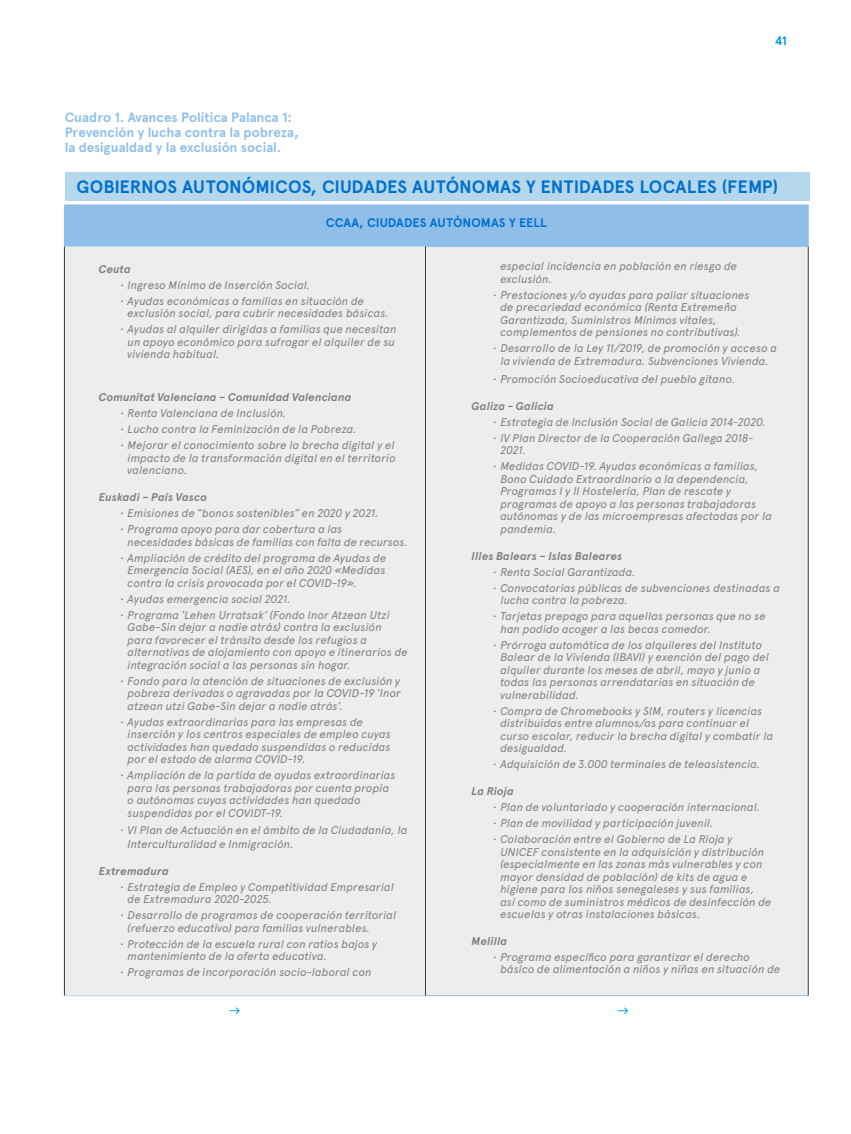
<style>
.page{position:relative;width:851px;height:1134px;background:#fff}
.page>*{position:absolute;margin:0;border:0;box-sizing:border-box;transform-origin:0 0}
.t1{font:700 18px "Apercu Pro";letter-spacing:.005em;color:#0070ce}
.t2{font:700 13.5px/14.6px "Apercu Pro";letter-spacing:-.005em;color:#8fbfe9}
.t3{font:700 12.5px "Apercu Pro";letter-spacing:.01em;color:#0070ce}
.t4{font:700 12.5px "Apercu Pro";color:#009ade}
.t5{font:italic 11.25px/12.5px "Apercu Pro";color:#808080}
.t6{font:italic 700 11.25px "Apercu Pro";color:#808080}
</style>
<div class="page">
<div style="left:66px;top:173px;width:744px;height:28px;background:#b5d7eb"></div>
<div style="left:64px;top:205px;width:744px;height:41px;background:#8fbfe9"></div>
<div style="left:64px;top:246px;width:361px;height:750px;background:#ededed"></div>
<div style="left:425px;top:246px;width:383px;height:750px;background:#ededed"></div>
<hr style="left:425px;top:246px;width:383px;height:1px;background:#8fbfe9">
<hr style="left:425px;top:995px;width:383px;height:1px;background:#8fbfe9">
<hr style="left:64px;top:246px;width:361px;height:1px;background:#b5d7eb">
<hr style="left:64px;top:995px;width:361px;height:1px;background:#b5d7eb">
<hr style="left:64px;top:247px;width:1px;height:748px;background:#3b3838">
<hr style="left:425px;top:247px;width:1px;height:748px;background:#3b3838">
<hr style="left:807px;top:247px;width:1px;height:748px;background:#3b3838">
<p class="t4" style="left:774px;top:32px;width:14px">41</p>
<p class="t2" style="left:65px;top:110px;width:236px">Cuadro 1. Avances Política Palanca 1:<br>Prevención y lucha contra la pobreza, la desigualdad y la exclusión social.</p>
<p class="t1" style="left:76px;top:173px;width:703px">GOBIERNOS AUTONÓMICOS, CIUDADES AUTÓNOMAS Y ENTIDADES LOCALES (FEMP)</p>
<p class="t3" style="left:325px;top:213px;width:223px">CCAA, CIUDADES AUTÓNOMAS Y EELL</p>
<p class="t6" style="left:99px;top:260px;width:34px">Ceuta</p>
<p class="t5" style="left:120px;top:278px;width:191px">• Ingreso Mínimo de Inserción Social.</p>
<p class="t5" style="left:128px;top:294px;width:263px;text-indent:-7px">• Ayudas económicas a familias en situación de exclusión social, para cubrir necesidades básicas.</p>
<p class="t5" style="left:128px;top:323px;width:270px;text-indent:-7px">• Ayudas al alquiler dirigidas a familias que necesitan un apoyo económico para sufragar el alquiler de su vivienda habitual.</p>
<p class="t5" style="left:500px;top:259px;width:238px">especial incidencia en población en riesgo de exclusión.</p>
<p class="t5" style="left:500px;top:288px;width:251px;text-indent:-7px">• Prestaciones y/o ayudas para paliar situaciones de precariedad económica (Renta Extremeña Garantizada, Suministros Mínimos vitales, complementos de pensiones no contributivas).</p>
<p class="t5" style="left:493px;top:341px;width:285px;text-align:center">• Desarrollo de la Ley 11/2019, de promoción y acceso a la vivienda de Extremadura. Subvenciones Vivienda.</p>
<p class="t5" style="left:493px;top:372px;width:243px">• Promoción Socioeducativa del pueblo gitano.</p>
<p class="t6" style="left:99px;top:389px;width:254px">Comunitat Valenciana – Comunidad Valenciana</p>
<p class="t5" style="left:120px;top:406px;width:167px">• Renta Valenciana de Inclusión.</p>
<p class="t5" style="left:120px;top:422px;width:237px">• Lucha contra la Feminización de la Pobreza.</p>
<p class="t5" style="left:128px;top:438px;width:270px;text-align:justify;text-indent:-7px">• Mejorar el conocimiento sobre la brecha digital y el impacto de la transformación digital en el territorio valenciano.</p>
<p class="t6" style="left:99px;top:489px;width:110px">Euskadi – País Vasco</p>
<p class="t5" style="left:120px;top:506px;width:259px">• Emisiones de “bonos sostenibles” en 2020 y 2021.</p>
<p class="t6" style="left:471px;top:397px;width:84px">Galiza - Galicia</p>
<p class="t5" style="left:493px;top:415px;width:274px">• Estrategia de Inclusión Social de Galicia 2014-2020.</p>
<p class="t5" style="left:500px;top:431px;width:254px;text-indent:-7px">• IV Plan Director de la Cooperación Gallega 2018-<br>2021.</p>
<p class="t5" style="left:493px;top:459px;width:267px;text-align:center">• Medidas COVID-19. Ayudas económicas a familias,<br>Bono Cuidado Extraordinario a la dependencia,</p>
<p class="t5" style="left:500px;top:484px;width:273px">Programas I y II Hostelería, Plan de rescate y programas de apoyo a las personas trabajadoras autónomas y de las microempresas afectadas por la</p>
<p class="t5" style="left:120px;top:522px;width:223px">• Programa apoyo para dar cobertura a las</p>
<p class="t5" style="left:500px;top:522px;width:57px">pandemia.</p>
<p class="t5" style="left:128px;top:535px;width:282px">necesidades básicas de familias con falta de recursos.</p>
<p class="t5" style="left:120px;top:551px;width:267px">• Ampliación de crédito del programa de Ayudas de</p>
<p class="t6" style="left:471px;top:547px;width:152px">Illes Balears – Islas Baleares</p>
<p class="t5" style="left:128px;top:563px;width:259px">Emergencia Social (AES), en el año 2020 «Medidas</p>
<p class="t5" style="left:493px;top:565px;width:144px">• Renta Social Garantizada.</p>
<p class="t5" style="left:128px;top:576px;width:230px">contra la crisis provocada por el COVID-19».</p>
<p class="t5" style="left:493px;top:581px;width:288px">• Convocatorias públicas de subvenciones destinadas a</p>
<p class="t5" style="left:120px;top:592px;width:171px">• Ayudas emergencia social 2021.</p>
<p class="t5" style="left:500px;top:593px;width:129px">lucha contra la pobreza.</p>
<p class="t5" style="left:120px;top:608px;width:271px">• Programa ‘Lehen Urratsak’ (Fondo Inor Atzean Utzi</p>
<p class="t5" style="left:493px;top:609px;width:274px">• Tarjetas prepago para aquellas personas que no se</p>
<p class="t5" style="left:128px;top:620px;width:256px">Gabe-Sin dejar a nadie atrás) contra la exclusión</p>
<p class="t5" style="left:500px;top:622px;width:212px">han podido acoger a las becas comedor.</p>
<p class="t5" style="left:128px;top:633px;width:282px">para favorecer el tránsito desde los refugios a alternativas de alojamiento con apoyo e itinerarios de integración social a las personas sin hogar.</p>
<p class="t5" style="left:500px;top:638px;width:270px;text-indent:-7px">• Prórroga automática de los alquileres del Instituto<br>Balear de la Vivienda (IBAVI) y exención del pago del alquiler durante los meses de abril, mayo y junio a</p>
<p class="t5" style="left:120px;top:674px;width:281px">• Fondo para la atención de situaciones de exclusión y</p>
<p class="t5" style="left:500px;top:675px;width:256px">todas las personas arrendatarias en situación de</p>
<p class="t5" style="left:128px;top:686px;width:275px">pobreza derivadas o agravadas por la COVID-19 ‘Inor</p>
<p class="t5" style="left:500px;top:688px;width:80px">vulnerabilidad.</p>
<p class="t5" style="left:128px;top:699px;width:217px">atzean utzi Gabe-Sin dejar a nadie atrás’.</p>
<p class="t5" style="left:493px;top:704px;width:270px">• Compra de Chromebooks y SIM, routers y licencias</p>
<p class="t5" style="left:120px;top:715px;width:244px">• Ayudas extraordinarias para las empresas de</p>
<p class="t5" style="left:500px;top:716px;width:251px">distribuidas entre alumnos/as para continuar el</p>
<p class="t5" style="left:128px;top:727px;width:265px">inserción y los centros especiales de empleo cuyas</p>
<p class="t5" style="left:500px;top:729px;width:274px">curso escolar, reducir la brecha digital y combatir la</p>
<p class="t5" style="left:128px;top:740px;width:264px">actividades han quedado suspendidas o reducidas</p>
<p class="t5" style="left:500px;top:741px;width:68px">desigualdad.</p>
<p class="t5" style="left:128px;top:752px;width:179px">por el estado de alarma COVID-19.</p>
<p class="t5" style="left:493px;top:757px;width:268px">• Adquisición de 3.000 terminales de teleasistencia.</p>
<p class="t5" style="left:120px;top:768px;width:276px">• Ampliación de la partida de ayudas extraordinarias</p>
<p class="t5" style="left:128px;top:781px;width:263px">para las personas trabajadoras por cuenta propia o autónomas cuyas actividades han quedado suspendidas por el COVIDT-19.</p>
<p class="t6" style="left:471px;top:783px;width:44px">La Rioja</p>
<p class="t5" style="left:493px;top:800px;width:268px">• Plan de voluntariado y cooperación internacional.</p>
<p class="t5" style="left:493px;top:816px;width:221px">• Plan de movilidad y participación juvenil.</p>
<p class="t5" style="left:500px;top:832px;width:265px;text-indent:-7px">• Colaboración entre el Gobierno de La Rioja y<br>UNICEF consistente en la adquisición y distribución</p>
<p class="t5" style="left:128px;top:823px;width:281px;line-height:13.8px;text-indent:-7px">• VI Plan de Actuación en el ámbito de la Ciudadanía, la<br>Interculturalidad e Inmigración.</p>
<p class="t6" style="left:99px;top:862px;width:72px">Extremadura</p>
<p class="t5" style="left:500px;top:857px;width:264px">(especialmente en las zonas más vulnerables y con mayor densidad de población) de kits de agua e</p>
<p class="t5" style="left:120px;top:880px;width:275px">• Estrategia de Empleo y Competitividad Empresarial</p>
<p class="t5" style="left:500px;top:882px;width:255px">higiene para los niños senegaleses y sus familias,</p>
<p class="t5" style="left:128px;top:892px;width:146px">de Extremadura 2020-2025.</p>
<p class="t5" style="left:500px;top:895px;width:272px">así como de suministros médicos de desinfección de</p>
<p class="t5" style="left:120px;top:908px;width:277px">• Desarrollo de programas de cooperación territorial</p>
<p class="t5" style="left:500px;top:907px;width:201px">escuelas y otras instalaciones básicas.</p>
<p class="t5" style="left:128px;top:921px;width:244px">(refuerzo educativo) para familias vulnerables.</p>
<p class="t5" style="left:120px;top:937px;width:258px">• Protección de la escuela rural con ratios bajos y</p>
<p class="t6" style="left:471px;top:932px;width:37px">Melilla</p>
<p class="t5" style="left:128px;top:949px;width:201px">mantenimiento de la oferta educativa.</p>
<p class="t5" style="left:493px;top:950px;width:258px">• Programa específico para garantizar el derecho</p>
<p class="t5" style="left:120px;top:965px;width:252px">• Programas de incorporación socio-laboral con</p>
<p class="t5" style="left:500px;top:962px;width:281px">básico de alimentación a niños y niñas en situación de</p>
</div>
